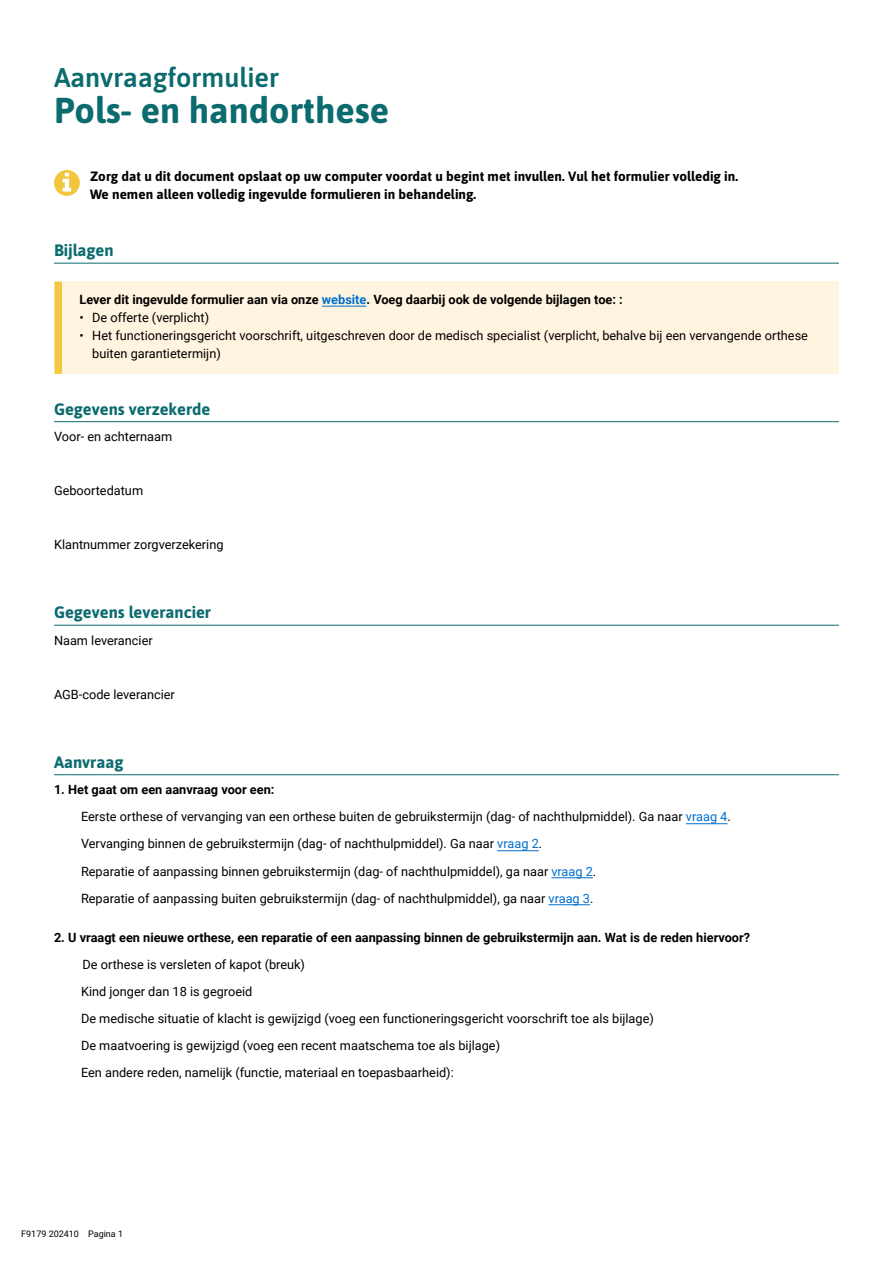
<style>
.page{position:relative;width:893px;height:1263px;background:#fff}
.page>*{position:absolute;margin:0;border:0;box-sizing:border-box;transform-origin:0 0}
.H2_titel_formulier{font:700 36px "Asap";color:#0b6b6f}
.H1_soort_formulier{font:600 27px "Asap";color:#0b6b6f}
.H2_zonder_nummer{font:700 16.5px "Asap";color:#0b6b6f}
.Melding_bold{font:700 13.5px/18px "Asap";color:#000}
.plat_checkbox{font:12.75px/18px "Roboto";color:#000}
.plat{font:700 12.75px "Roboto";color:#000}
.plat-2{font:12.75px "Roboto";color:#000}
.Melding_plat_bold_met_arcering{font:700 12.75px "Roboto";color:#000}
.t1{font:9px "Roboto";color:#000}
.s1{color:#006fce}
.s2{font-family:"Roboto Regular 2"}
</style>
<div class="page">
<hr style="left:54px;top:263px;width:785px;height:1px;background:#0b6b6f">
<div style="left:54px;top:282px;width:785px;height:92px;background:#fff4e0"></div>
<div style="left:55px;top:282px;width:7px;height:92px;background:#f4c840"></div>
<hr style="left:322px;top:306px;width:44px;height:1px;background:#006fce">
<hr style="left:54px;top:421px;width:785px;height:1px;background:#0b6b6f">
<hr style="left:54px;top:625px;width:785px;height:1px;background:#0b6b6f">
<hr style="left:54px;top:774px;width:785px;height:1px;background:#0b6b6f">
<hr style="left:686px;top:823px;width:41px;height:1px;background:#006fce">
<hr style="left:497px;top:850px;width:42px;height:1px;background:#006fce">
<hr style="left:551px;top:877px;width:42px;height:1px;background:#006fce">
<hr style="left:548px;top:904px;width:42px;height:1px;background:#006fce">
<svg style="left:54px;top:170px;width:26px;height:26px"></svg>
<h1 class="H1_soort_formulier" style="left:54px;top:58px;width:227px">Aanvraagformulier</h1>
<p class="H2_titel_formulier" style="left:54px;top:85px;width:337px">Pols- en handorthese</p>
<p class="Melding_bold" style="left:90px;top:167px;width:649px">Zorg dat u dit document opslaat op uw computer voordat u begint met invullen. Vul het formulier volledig in.<br>We nemen alleen volledig ingevulde formulieren in behandeling.</p>
<p class="H2_zonder_nummer" style="left:54px;top:239px;width:61px">Bijlagen</p>
<p class="Melding_plat_bold_met_arcering" style="left:80px;top:290px;width:545px">Lever dit ingevulde formulier aan via onze <span class="s1">website</span>. Voeg daarbij ook de volgende bijlagen toe: :</p>
<p class="plat_checkbox" style="left:80px;top:308px;width:131px"><span class="s2">•</span> De offerte (verplicht)</p>
<p class="plat_checkbox" style="left:92px;top:326px;width:717px;text-indent:-13px"><span class="s2">•</span> Het functioneringsgericht voorschrift, uitgeschreven door de medisch specialist (verplicht, behalve bij een vervangende orthese buiten garantietermijn)</p>
<p class="H2_zonder_nummer" style="left:54px;top:397px;width:158px">Gegevens verzekerde</p>
<p class="plat-2" style="left:54px;top:428px;width:120px">Voor- en achternaam</p>
<p class="plat-2" style="left:54px;top:482px;width:91px">Geboortedatum</p>
<p class="plat-2" style="left:54px;top:536px;width:171px">Klantnummer zorgverzekering</p>
<p class="H2_zonder_nummer" style="left:54px;top:601px;width:158px">Gegevens leverancier</p>
<p class="plat-2" style="left:54px;top:631px;width:100px">Naam leverancier</p>
<p class="plat-2" style="left:54px;top:685px;width:122px">AGB-code leverancier</p>
<p class="H2_zonder_nummer" style="left:54px;top:750px;width:71px">Aanvraag</p>
<p class="plat" style="left:54px;top:781px;width:222px">1. Het gaat om een aanvraag voor een:</p>
<p class="plat_checkbox" style="left:81px;top:807px;width:651px">Eerste orthese of vervanging van een orthese buiten de gebruikstermijn (dag- of nachthulpmiddel). Ga naar <span class="s1">vraag 4</span>.</p>
<p class="plat_checkbox" style="left:81px;top:834px;width:463px">Vervanging binnen de gebruikstermijn (dag- of nachthulpmiddel). Ga naar <span class="s1">vraag 2</span>.</p>
<p class="plat_checkbox" style="left:81px;top:861px;width:517px">Reparatie of aanpassing binnen gebruikstermijn (dag- of nachthulpmiddel), ga naar <span class="s1">vraag 2</span>.</p>
<p class="plat_checkbox" style="left:81px;top:888px;width:514px">Reparatie of aanpassing buiten gebruikstermijn (dag- of nachthulpmiddel), ga naar <span class="s1">vraag 3</span>.</p>
<p class="plat" style="left:54px;top:928px;width:698px">2. U vraagt een nieuwe orthese, een reparatie of een aanpassing binnen de gebruikstermijn aan. Wat is de reden hiervoor?</p>
<p class="plat-2" style="left:83px;top:955px;width:224px">De orthese is versleten of kapot (breuk)</p>
<p class="plat_checkbox" style="left:81px;top:981px;width:173px">Kind jonger dan 18 is gegroeid</p>
<p class="plat_checkbox" style="left:81px;top:1008px;width:574px">De medische situatie of klacht is gewijzigd (voeg een functioneringsgericht voorschrift toe als bijlage)</p>
<p class="plat_checkbox" style="left:81px;top:1035px;width:421px">De maatvoering is gewijzigd (voeg een recent maatschema toe als bijlage)</p>
<p class="plat_checkbox" style="left:81px;top:1062px;width:374px">Een andere reden, namelijk (functie, materiaal en toepasbaarheid):</p>
<p class="t1" style="left:21px;top:1227px;width:103px">F9179 202410 Pagina 1</p>
</div>
